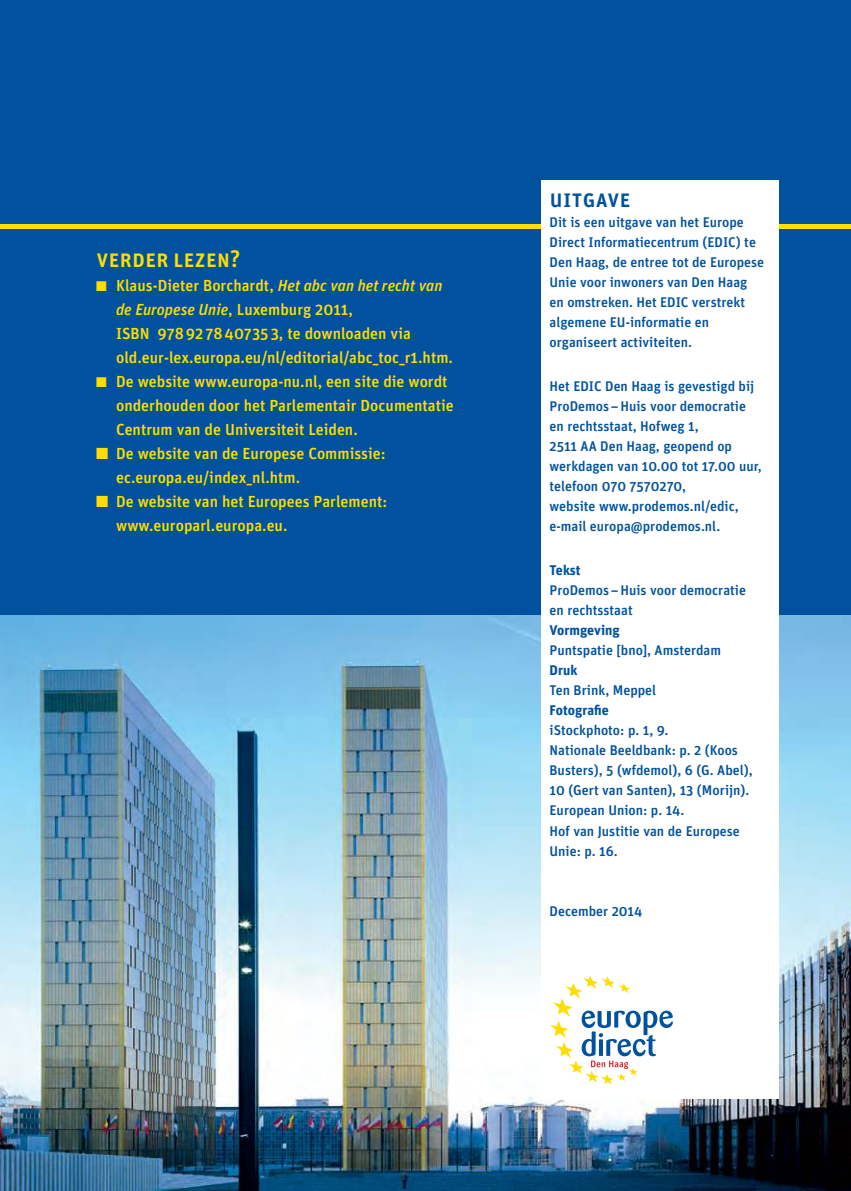
<style>
.page{position:relative;width:851px;height:1191px;background:#fff}
.page>*{position:absolute;margin:0;border:0;box-sizing:border-box;transform-origin:0 0}
.t1{font:500 24px "Unit OT";color:#fd0}
.t2{font:500 24px "Unit OT";color:#00529f}
.t3{font:500 16px/24px "Unit OT";color:#fd0}
.t4{font:500 14px/20px "Unit OT";color:#00529f}
.t5{font:700 14px "Unit OT";color:#00529f}
.s1{font-style:italic}
</style>
<div class="page">
<div style="left:0;top:0;width:850px;height:1191px;background:#00529f"></div>
<img style="left:0;top:615px;width:850px;height:576px">
<hr style="left:0;top:225px;width:850px;height:4px;background:#fd0">
<div style="left:541px;top:184px;width:237px;height:911px;background:#fff"></div>
<svg style="left:550px;top:975px;width:123px;height:110px"></svg>
<h1 class="t1" style="left:96px;top:248px;width:146px">VerDer Lezen?</h1>
<p class="t3" style="left:116px;top:274px;width:338px;text-indent:-20px">■ Klaus-Dieter Borchardt, <span class="s1">Het abc van het recht van de Europese Unie</span>, Luxemburg 2011,<br>ISBN 978 92 78 40735 3, te downloaden via old.eur-lex.europa.eu/nl/editorial/abc_toc_r1.htm.</p>
<p class="t3" style="left:116px;top:370px;width:339px;text-indent:-20px">■ De website www.europa-nu.nl, een site die wordt onderhouden door het Parlementair Documentatie<br>Centrum van de Universiteit Leiden.</p>
<p class="t3" style="left:116px;top:442px;width:271px;text-indent:-20px">■ De website van de Europese Commissie: ec.europa.eu/index_nl.htm.</p>
<p class="t3" style="left:116px;top:490px;width:273px;text-indent:-20px">■ De website van het Europees Parlement: www.europarl.europa.eu.</p>
<h1 class="t2" style="left:549px;top:188px;width:83px">UItGaVe</h1>
<p class="t4" style="left:549px;top:213px;width:216px">Dit is een uitgave van het Europe<br>Direct Informatiecentrum (EDIC) te<br>Den Haag, de entree tot de Europese<br>Unie voor inwoners van Den Haag en omstreken. Het EDIC verstrekt algemene EU-informatie en organiseert activiteiten.</p>
<p class="t4" style="left:549px;top:377px;width:214px">Het EDIC Den Haag is gevestigd bij<br>ProDemos – Huis voor democratie en rechtsstaat, Hofweg 1,<br>2511 AA Den Haag, geopend op werkdagen van 10.00 tot 17.00 uur, telefoon 070 7570270,<br>website www.prodemos.nl/edic, e-mail europa@prodemos.nl.</p>
<p class="t5" style="left:549px;top:565px;width:32px">Tekst</p>
<p class="t4" style="left:549px;top:581px;width:198px">ProDemos – Huis voor democratie en rechtsstaat</p>
<p class="t5" style="left:549px;top:625px;width:72px">Vormgeving</p>
<p class="t4" style="left:549px;top:641px;width:173px">Puntspatie [bno], Amsterdam</p>
<p class="t5" style="left:549px;top:665px;width:29px">Druk</p>
<p class="t4" style="left:549px;top:681px;width:108px">Ten Brink, Meppel</p>
<p class="t5" style="left:549px;top:705px;width:61px">Fotografie</p>
<p class="t4" style="left:549px;top:721px;width:204px">iStockphoto: p. 1, 9.<br>Nationale Beeldbank: p. 2 (Koos<br>Busters), 5 (wfdemol), 6 (G. Abel),<br>10 (Gert van Santen), 13 (Morijn).<br>European Union: p. 14.<br>Hof van Justitie van de Europese<br>Unie: p. 16.</p>
<p class="t4" style="left:549px;top:901px;width:94px">December 2014</p>
</div>
